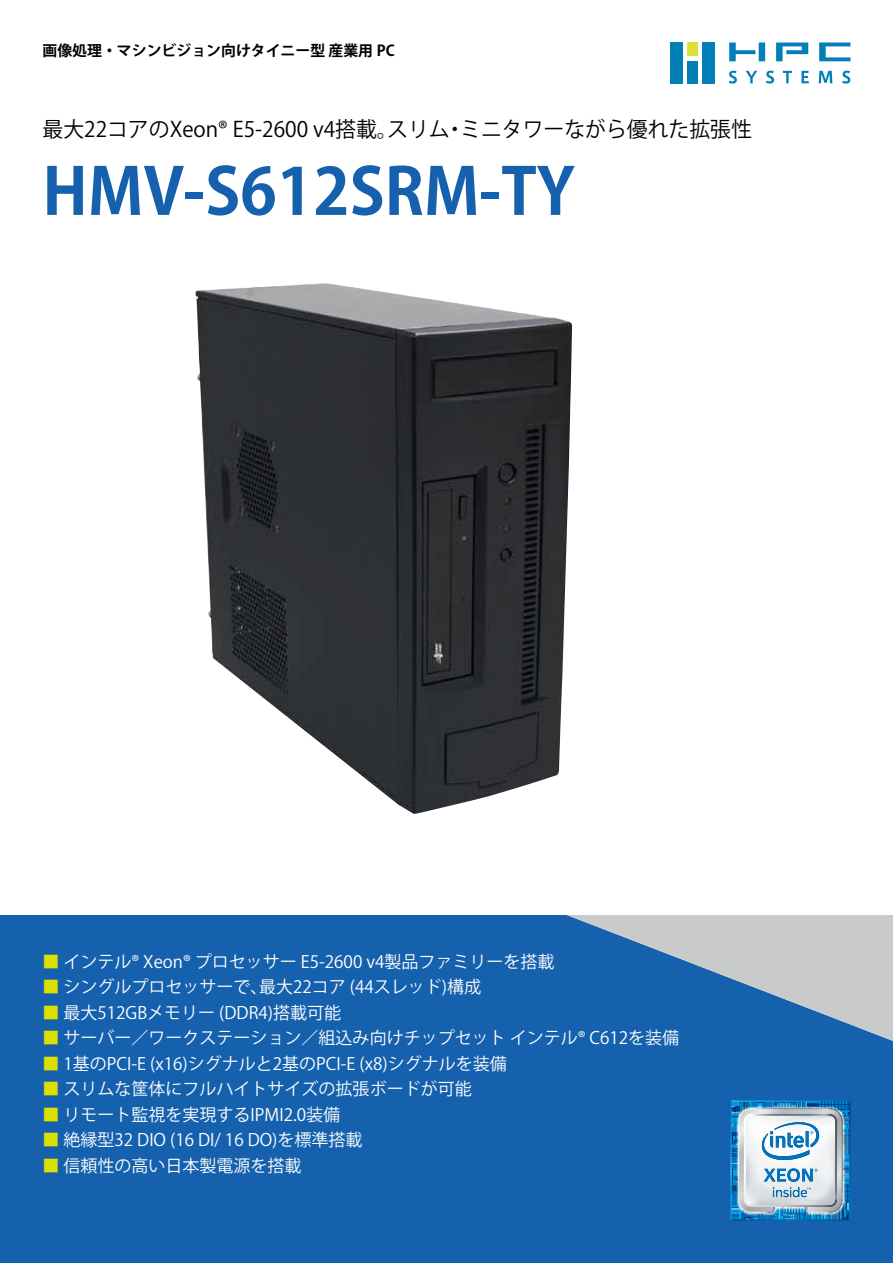
<style>
.page{position:relative;width:893px;height:1263px;background:#fff}
.page>*{position:absolute;margin:0;border:0;box-sizing:border-box;transform-origin:0 0}
.t1{font:700 63.75px "Koz Go Pro";color:#1561ae}
.t2{font:21.3px "Koz Go Pr 6 N";color:#000}
.t3{font:16.95px/25.5px "Koz Go Pr 6 N";color:#fff}
.t4{font:700 14.85px "Koz Go Pr 6 N";color:#000}
.s1{color:#dbe000}
</style>
<div class="page">
<div style="left:0;top:915px;width:893px;height:348px;background:#1561ae"></div>
<svg style="left:567px;top:915px;width:326px;height:126px"></svg>
<div style="left:671px;top:43px;width:12px;height:41px;background:#007fb8"></div>
<div style="left:687px;top:43px;width:11px;height:13px;background:#dae138"></div>
<div style="left:687px;top:62px;width:11px;height:22px;background:#007fb8"></div>
<div style="left:702px;top:43px;width:13px;height:41px;background:#007fb8"></div>
<svg style="left:819px;top:43px;width:31px;height:18px"></svg>
<svg style="left:776px;top:43px;width:32px;height:18px"></svg>
<svg style="left:729px;top:43px;width:36px;height:18px"></svg>
<svg style="left:729px;top:71px;width:8px;height:13px"></svg>
<svg style="left:746px;top:71px;width:11px;height:12px"></svg>
<svg style="left:766px;top:71px;width:8px;height:13px"></svg>
<svg style="left:783px;top:71px;width:9px;height:12px"></svg>
<svg style="left:801px;top:71px;width:8px;height:12px"></svg>
<svg style="left:819px;top:71px;width:13px;height:12px"></svg>
<svg style="left:842px;top:71px;width:8px;height:13px"></svg>
<svg style="left:730px;top:1100px;width:120px;height:120px"></svg>
<img style="left:195px;top:283px;width:377px;height:531px">
<p class="t4" style="left:43px;top:42px;width:354px">画像処理・マシンビジョン向けタイニー型産業用 PC</p>
<p class="t2" style="left:460px;top:117px;width:293px">ミニタワーながら優れた拡張性</p>
<p class="t2" style="left:43px;top:117px;width:357px">最大22コアのXeon® E5-2600 4v 搭載。</p>
<p class="t2" style="left:387px;top:117px;width:64px">スリム</p>
<p class="t2" style="left:445px;top:117px;width:22px">・</p>
<h1 class="t1" style="left:43px;top:150px;width:534px">HMV S- 612SRM-TY</h1>
<p class="t3" style="left:259px;top:949px;width:297px;text-indent:-217px"><span class="s1">■</span> インテル® Xeon® プロセッサー E5-2600 4v 製品ファミリーを搭載最大22コア (44スレッド)構成</p>
<p class="t3" style="left:43px;top:974px;width:227px"><span class="s1">■</span> シングルプロセッサーで、</p>
<p class="t3" style="left:43px;top:1000px;width:300px"><span class="s1">■</span> 最大512GBメモリー (DDR )4 搭載可能</p>
<p class="t3" style="left:43px;top:1025px;width:638px"><span class="s1">■</span> サーバー／ワークステーション／組込み向けチップセットインテル® C612を装備</p>
<p class="t3" style="left:43px;top:1051px;width:466px"><span class="s1">■</span> 1基のPCI E- x( 16)シグナルと2基のPCI E- )8x( シグナルを装備</p>
<p class="t3" style="left:43px;top:1076px;width:431px"><span class="s1">■</span> スリムな筐体にフルハイトサイズの拡張ボードが可能</p>
<p class="t3" style="left:43px;top:1102px;width:299px"><span class="s1">■</span> リモート監視を実現するIPMI2.0装備</p>
<p class="t3" style="left:43px;top:1127px;width:322px"><span class="s1">■</span> 絶縁型32 DIO (16 DI/ 16 DO)を標準搭載</p>
<p class="t3" style="left:43px;top:1153px;width:261px"><span class="s1">■</span> 信頼性の高い日本製電源を搭載</p>
</div>
